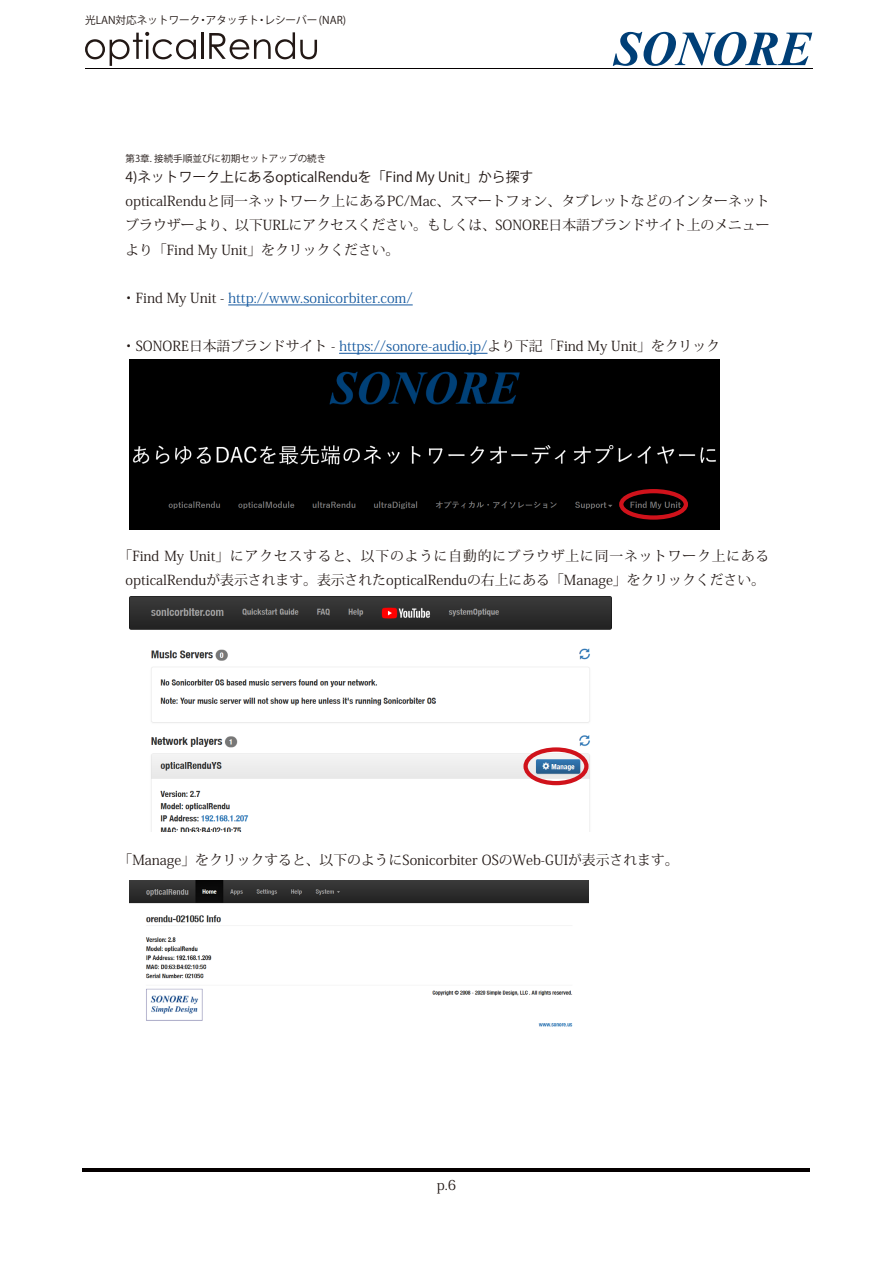
<style>
.page{position:relative;width:893px;height:1263px;background:#fff}
.page>*{position:absolute;margin:0;border:0;box-sizing:border-box;transform-origin:0 0}
.t1{font:13.8px/24.2px "Koz Min Pro";color:#221815;text-align:center}
.t2{font:13.8px/24.2px "Koz Min Pr 6 N";color:#221815;text-align:justify}
.t3{font:13.8px "Koz Go Pr 6 N";color:#221815}
.t4{font:13.8px "Koz Min Pro";color:#15599f}
.t5{font:10.65px "Koz Go Pr 6 N";color:#221815}
.t6{font:9.6px "Koz Go Pr 6 N";color:#221815}
.s1{color:#221815}
.s2{color:#15599f}
</style>
<div class="page">
<hr style="left:85px;top:68px;width:727px;height:1px;background:#050000">
<hr style="left:83px;top:1169px;width:727px;height:3px;background:#050000">
<svg style="left:613px;top:32px;width:199px;height:34px"></svg>
<svg style="left:85px;top:32px;width:111px;height:34px"></svg>
<hr style="left:201px;top:32px;width:3px;height:27px;background:#221815">
<svg style="left:209px;top:32px;width:108px;height:27px"></svg>
<hr style="left:228px;top:305px;width:185px;height:1px;background:#15599f">
<hr style="left:339px;top:353px;width:148px;height:1px;background:#15599f">
<img style="left:129px;top:360px;width:590px;height:170px">
<div style="left:619px;top:489px;width:69px;height:31px;border:4px solid #d0121b;border-radius:50%"></div>
<img style="left:129px;top:596px;width:482px;height:236px">
<div style="left:523px;top:747px;width:65px;height:38px;border:4px solid #d0121b;border-radius:50%"></div>
<img style="left:129px;top:880px;width:459px;height:147px">
<p class="t5" style="left:264px;top:14px;width:83px">レシーバー(NAR(</p>
<p class="t5" style="left:85px;top:14px;width:117px">光LAN対応ネットワーク</p>
<p class="t5" style="left:206px;top:14px;width:55px">アタッチト</p>
<p class="t5" style="left:198px;top:14px;width:12px">・</p>
<p class="t5" style="left:256px;top:14px;width:12px">・</p>
<p class="t6" style="left:125px;top:153px;width:202px">第章3 . 接続手順並びに初期セットアップの続き</p>
<p class="t3" style="left:125px;top:169px;width:409px">)4 ネットワーク上にあるopticalRenduを「Find My Unit」から探す</p>
<p class="t2" style="left:125px;top:189px;width:646px">opticalRenduと同一ネットワーク上にあるPC/Mac、スマートフォン、タブレットなどのインターネットブラウザーより、以下URLにアクセスください。もしくは、SONORE日本語ブランドサイト上のメニューより「Find My Unit」をクリックください。</p>
<p class="t4" style="left:122px;top:288px;width:292px"><span class="s1">・Find My Unit -</span> http://www.sonicorbiter.com/</p>
<p class="t1" style="left:122px;top:334px;width:600px">・SONORE日本語ブランドサイト - <span class="s2">https://sonore-audio j p. /</span>より下記「Find My Unit」をクリック</p>
<p class="t1" style="left:119px;top:543px;width:652px">「Find My Unit」にアクセスすると、以下のように自動的にブラウザ上に同一ネットワーク上にあるopticalRenduが表示されます。表示されたopticalRenduの右上にある「Manage」をクリックください。</p>
<p class="t1" style="left:119px;top:847px;width:562px">「Manage」をクリックすると、以下のようにSonicorbiter OSのWeb-GUIが表示されます。</p>
<p class="t2" style="left:437px;top:1173px;width:21px">p.6</p>
</div>
